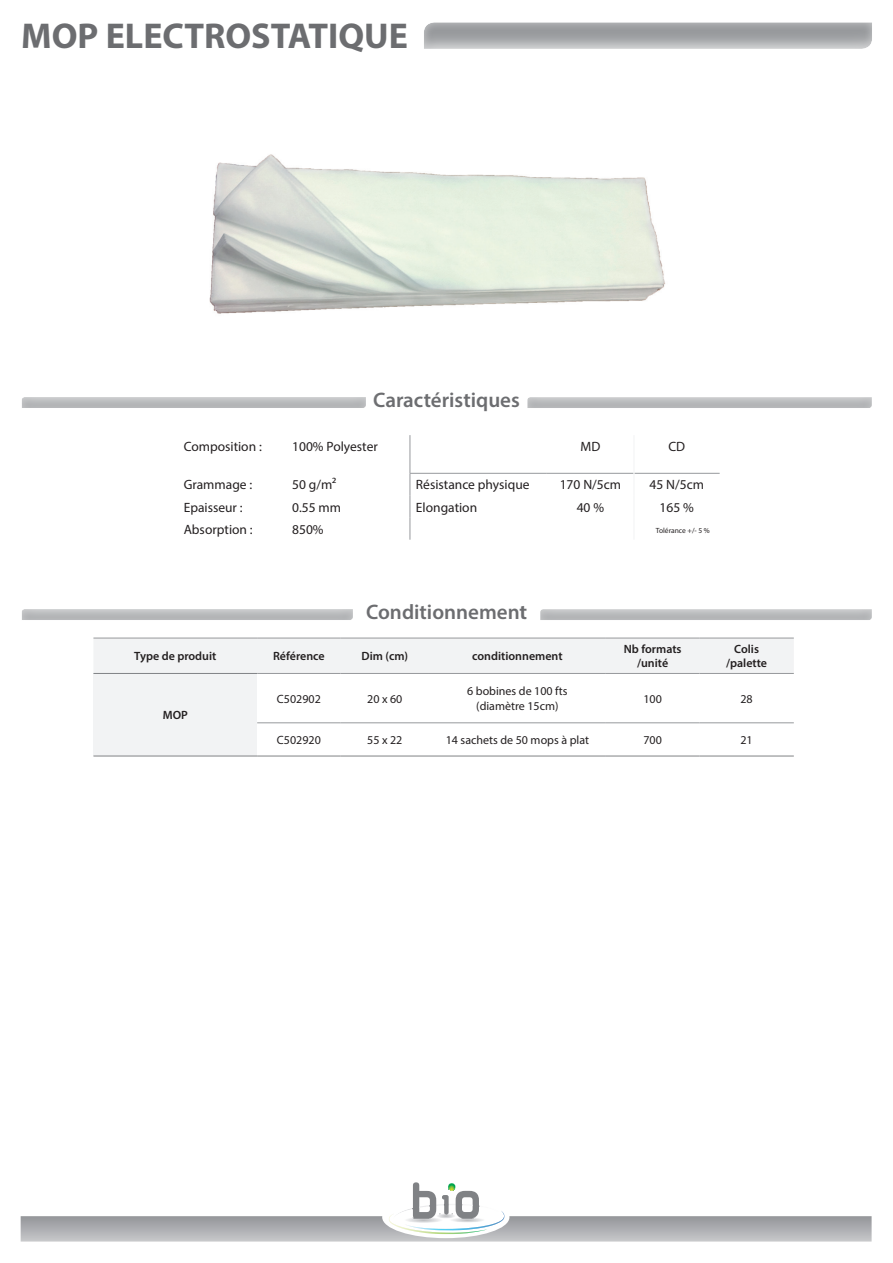
<style>
.page{position:relative;width:893px;height:1263px;background:#fff}
.page>*{position:absolute;margin:0;border:0;box-sizing:border-box;transform-origin:0 0}
.t1{font:700 36px "Myriad Pro";color:#6c6d70}
.t2{font:600 21px "Myriad Pro";color:#6c6d70}
.t3{font:13.5px "Myriad Pro";color:#231f20}
.t4{font:12px/14.4px "Myriad Pro";color:#231f20;text-align:center}
.t5{font:600 12px/14.4px "Myriad Pro";color:#231f20;text-align:center}
.t6{font:7.5px "Myriad Pro";color:#231f20}
</style>
<div class="page">
<hr style="left:410px;top:435px;width:1px;height:38px;background:#97999c">
<svg style="left:410px;top:474px;width:1px;height:66px"></svg>
<hr style="left:410px;top:473px;width:137px;height:1px;background:#97999c">
<hr style="left:547px;top:473px;width:87px;height:1px;background:#97999c">
<hr style="left:634px;top:473px;width:86px;height:1px;background:#97999c">
<hr style="left:634px;top:435px;width:1px;height:38px;background:#f2f3f4">
<svg style="left:424px;top:26px;width:448px;height:23px;background:#a9abad"></svg>
<svg style="left:527px;top:397px;width:345px;height:11px;background:#bcbebf"></svg>
<svg style="left:540px;top:609px;width:332px;height:11px;background:#bcbebf"></svg>
<svg style="left:22px;top:397px;width:344px;height:11px;background:#bcbdbf"></svg>
<svg style="left:22px;top:609px;width:331px;height:11px;background:#bcbdbf"></svg>
<svg style="left:21px;top:1182px;width:851px;height:59px"></svg>
<img style="left:393px;top:1204px;width:107px;height:19px">
<img style="left:209px;top:154px;width:457px;height:160px">
<div style="left:93px;top:639px;width:701px;height:34px;background:#f2f3f4"></div>
<div style="left:93px;top:673px;width:164px;height:83px;background:#f2f3f4"></div>
<hr style="left:93px;top:673px;width:164px;height:1px;background:#808285">
<hr style="left:93px;top:756px;width:164px;height:1px;background:#808285">
<hr style="left:257px;top:673px;width:84px;height:1px;background:#97999c">
<hr style="left:341px;top:673px;width:88px;height:1px;background:#97999c">
<hr style="left:429px;top:673px;width:177px;height:1px;background:#97999c">
<hr style="left:606px;top:673px;width:93px;height:1px;background:#97999c">
<hr style="left:699px;top:673px;width:95px;height:1px;background:#97999c">
<hr style="left:257px;top:722px;width:84px;height:1px;background:#97999c">
<hr style="left:341px;top:722px;width:88px;height:1px;background:#97999c">
<hr style="left:429px;top:722px;width:177px;height:1px;background:#97999c">
<hr style="left:606px;top:722px;width:93px;height:1px;background:#97999c">
<hr style="left:699px;top:722px;width:95px;height:1px;background:#97999c">
<hr style="left:257px;top:756px;width:84px;height:1px;background:#808285">
<hr style="left:341px;top:756px;width:88px;height:1px;background:#808285">
<hr style="left:429px;top:756px;width:177px;height:1px;background:#808285">
<hr style="left:606px;top:756px;width:93px;height:1px;background:#808285">
<hr style="left:699px;top:756px;width:95px;height:1px;background:#808285">
<hr style="left:93px;top:638px;width:164px;height:1px;background:#97999c">
<hr style="left:257px;top:638px;width:84px;height:1px;background:#97999c">
<hr style="left:341px;top:638px;width:88px;height:1px;background:#97999c">
<hr style="left:429px;top:638px;width:177px;height:1px;background:#97999c">
<hr style="left:606px;top:638px;width:93px;height:1px;background:#97999c">
<hr style="left:699px;top:638px;width:95px;height:1px;background:#97999c">
<h1 class="t1" style="left:21px;top:13px;width:388px">MOP ELECTROSTATIQUE</h1>
<h2 class="t2" style="left:373px;top:387px;width:148px">Caractéristiques</h2>
<p class="t3" style="left:184px;top:438px;width:80px">Composition :</p>
<p class="t3" style="left:292px;top:438px;width:87px">100% Polyester</p>
<p class="t3" style="left:580px;top:438px;width:21px">MD</p>
<p class="t3" style="left:668px;top:438px;width:18px">CD</p>
<p class="t3" style="left:184px;top:477px;width:70px">Grammage :</p>
<p class="t3" style="left:292px;top:477px;width:46px">50 g/m²</p>
<p class="t3" style="left:416px;top:477px;width:115px">Résistance physique</p>
<p class="t3" style="left:560px;top:477px;width:63px">170 N/5cm</p>
<p class="t3" style="left:650px;top:477px;width:56px">45 N/5cm</p>
<p class="t3" style="left:184px;top:499px;width:60px">Epaisseur :</p>
<p class="t3" style="left:292px;top:499px;width:50px">0.55 mm</p>
<p class="t3" style="left:416px;top:499px;width:63px">Elongation</p>
<p class="t3" style="left:577px;top:499px;width:29px">40 %</p>
<p class="t3" style="left:660px;top:499px;width:36px">165 %</p>
<p class="t3" style="left:184px;top:521px;width:70px">Absorption :</p>
<p class="t3" style="left:292px;top:521px;width:33px">850%</p>
<p class="t6" style="left:656px;top:526px;width:56px">Tolérance +/- 5 %</p>
<h2 class="t2" style="left:366px;top:599px;width:162px">Conditionnement</h2>
<p class="t5" style="left:134px;top:649px;width:84px">Type de produit</p>
<p class="t5" style="left:273px;top:649px;width:53px">Référence</p>
<p class="t5" style="left:361px;top:649px;width:48px">Dim (cm)</p>
<p class="t5" style="left:472px;top:649px;width:92px">conditionnement</p>
<p class="t5" style="left:624px;top:641px;width:59px">Nb formats /unité</p>
<p class="t5" style="left:726px;top:641px;width:42px">Colis /palette</p>
<p class="t5" style="left:163px;top:708px;width:27px">MOP</p>
<p class="t4" style="left:277px;top:691px;width:45px">C502902</p>
<p class="t4" style="left:367px;top:691px;width:37px">20 x 60</p>
<p class="t4" style="left:467px;top:684px;width:102px">6 bobines de 100 fts (diamètre 15cm)</p>
<p class="t4" style="left:643px;top:691px;width:20px">100</p>
<p class="t4" style="left:740px;top:691px;width:14px">28</p>
<p class="t4" style="left:277px;top:732px;width:45px">C502920</p>
<p class="t4" style="left:367px;top:732px;width:37px">55 x 22</p>
<p class="t4" style="left:446px;top:732px;width:145px">14 sachets de 50 mops à plat</p>
<p class="t4" style="left:643px;top:732px;width:20px">700</p>
<p class="t4" style="left:740px;top:732px;width:14px">21</p>
</div>
